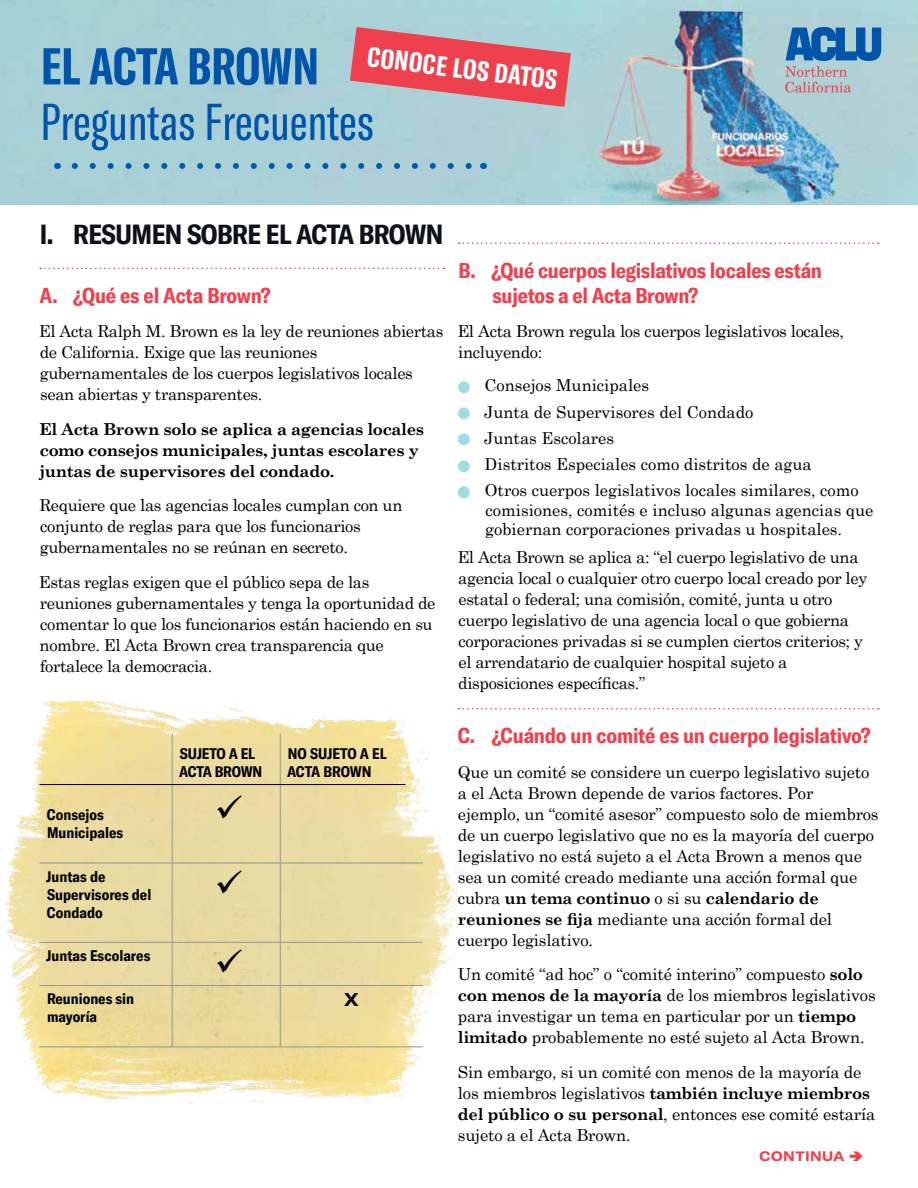
<style>
.page{position:relative;width:918px;height:1188px;background:#fff}
.page>*{position:absolute;margin:0;border:0;box-sizing:border-box;transform-origin:0 0}
.t1{font:extra-condensed 51px "GT America";color:#05a}
.t2{font:700 extra-condensed 51px "GT America";letter-spacing:-.005em;color:#05a}
.t3{font:700 condensed 27px "GT America";letter-spacing:-.02em;color:#0e101a}
.t4{font:700 extra-condensed 27px "GT America";color:#fff}
.t5{font:700 condensed 21px/25.2px "GT America";letter-spacing:-.015em;color:#ef404e}
.t6{font:700 expanded 18px "GT America";color:#000}
.t7{font:16.5px/21px "Century Schoolbook";letter-spacing:-.02em;color:#000}
.t8{font:16.5px/19.5px "Century Schoolbook";color:#000}
.t9{font:700 16.5px/21px "Century Schoolbook";letter-spacing:-.02em;color:#000}
.t10{font:700 condensed 15px/18px "GT America";color:#000}
.t11{font:700 condensed 15px/18px "GT America";letter-spacing:-.02em;color:#000}
.t12{font:700 expanded 13.5px "GT America";letter-spacing:.03em;color:#ef404e}
.s1{color:#a3dbe3}
.s2{font-weight:700}
</style>
<div class="page">
<img style="left:5px;top:701px;width:459px;height:402px">
<img style="left:0;top:0;width:918px;height:204px">
<svg style="left:459px;top:242px;width:420px;height:2px"></svg>
<svg style="left:785px;top:27px;width:96px;height:66px;background:#759cbe"></svg>
<svg style="left:350px;top:27px;width:221px;height:80px;background:#d8717c"></svg>
<svg style="left:40px;top:268px;width:405px;height:1px"></svg>
<hr style="left:172px;top:784px;width:1px;height:79px;background:#939598">
<hr style="left:280px;top:784px;width:1px;height:79px;background:#939598">
<hr style="left:39px;top:863px;width:133px;height:1px;background:#939598">
<hr style="left:172px;top:863px;width:108px;height:1px;background:#939598">
<hr style="left:172px;top:863px;width:1px;height:79px;background:#939598">
<hr style="left:280px;top:863px;width:143px;height:1px;background:#939598">
<hr style="left:280px;top:863px;width:1px;height:79px;background:#939598">
<hr style="left:39px;top:942px;width:133px;height:1px;background:#939598">
<hr style="left:172px;top:942px;width:108px;height:1px;background:#939598">
<hr style="left:172px;top:943px;width:1px;height:42px;background:#939598">
<hr style="left:280px;top:942px;width:143px;height:1px;background:#939598">
<hr style="left:280px;top:943px;width:1px;height:42px;background:#939598">
<hr style="left:39px;top:985px;width:133px;height:1px;background:#939598">
<hr style="left:172px;top:985px;width:108px;height:1px;background:#939598">
<hr style="left:172px;top:986px;width:1px;height:61px;background:#939598">
<hr style="left:280px;top:985px;width:143px;height:1px;background:#939598">
<hr style="left:280px;top:986px;width:1px;height:61px;background:#939598">
<hr style="left:39px;top:1047px;width:133px;height:1px;background:#939598">
<hr style="left:172px;top:1047px;width:108px;height:1px;background:#939598">
<hr style="left:280px;top:1047px;width:143px;height:1px;background:#939598">
<hr style="left:172px;top:734px;width:1px;height:50px;background:#939598">
<hr style="left:280px;top:734px;width:1px;height:50px;background:#939598">
<hr style="left:39px;top:784px;width:367px;height:1px;background:#000">
<svg style="left:75px;top:163px;width:399px;height:6px;background:#7eb1cb"></svg>
<svg style="left:459px;top:708px;width:420px;height:1px"></svg>
<svg style="left:218px;top:795px;width:24px;height:23px"></svg>
<svg style="left:218px;top:870px;width:24px;height:23px"></svg>
<svg style="left:218px;top:949px;width:24px;height:23px"></svg>
<h2 class="t4" style="left:370px;top:40px;width:192px;rotate:7deg">CONOCE LOS DATOS</h2>
<h1 class="t2" style="left:41px;top:36px;width:280px">EL ACTA BROWN</h1>
<h1 class="t1" style="left:40px;top:92px;width:335px">Preguntas Frecuentes</h1>
<h2 class="t3" style="left:40px;top:218px;width:405px">I. RESUMEN SOBRE EL ACTA BROWN</h2>
<p class="t5" style="left:39px;top:283px;width:233px">A. ¿Qué es el Acta Brown?</p>
<p class="t7" style="left:39px;top:321px;width:406px">El Acta Ralph M. Brown es la ley de reuniones abiertas de California. Exige que las reuniones gubernamentales de los cuerpos legislativos locales sean abiertas y transparentes.</p>
<p class="t9" style="left:39px;top:418px;width:386px">El Acta Brown solo se aplica a agencias locales como consejos municipales, juntas escolares y juntas de supervisores del condado.</p>
<p class="t7" style="left:39px;top:495px;width:365px">Requiere que las agencias locales cumplan con un conjunto de reglas para que los funcionarios gubernamentales no se reúnan en secreto.</p>
<p class="t7" style="left:39px;top:571px;width:398px">Estas reglas exigen que el público sepa de las reuniones gubernamentales y tenga la oportunidad de comentar lo que los funcionarios están haciendo en su nombre. El Acta Brown crea transparencia que fortalece la democracia.</p>
<p class="t11" style="left:179px;top:745px;width:85px">SUJETO A EL<br>ACTA BROWN</p>
<p class="t10" style="left:287px;top:745px;width:101px">NO SUJETO A EL<br>ACTA BROWN</p>
<p class="t10" style="left:47px;top:806px;width:78px">Consejos<br>Municipales</p>
<p class="t10" style="left:46px;top:867px;width:107px">Juntas de<br>Supervisores del<br>Condado</p>
<p class="t10" style="left:46px;top:946px;width:106px">Juntas Escolares</p>
<p class="t10" style="left:47px;top:990px;width:88px">Reuniones sin mayoría</p>
<p class="t6" style="left:344px;top:989px;width:16px">X</p>
<p class="t5" style="left:493px;top:258px;width:331px;text-indent:-34px">B. ¿Qué cuerpos legislativos locales están sujetos a el Acta Brown?</p>
<p class="t7" style="left:457px;top:321px;width:388px">El Acta Brown regula los cuerpos legislativos locales, incluyendo:</p>
<p class="t8" style="left:458px;top:375px;width:193px"><span class="s1">●</span> Consejos Municipales</p>
<p class="t8" style="left:458px;top:402px;width:297px"><span class="s1">●</span> Junta de Supervisores del Condado</p>
<p class="t8" style="left:458px;top:428px;width:158px"><span class="s1">●</span> Juntas Escolares</p>
<p class="t8" style="left:458px;top:454px;width:356px"><span class="s1">●</span> Distritos Especiales como distritos de agua</p>
<p class="t8" style="left:485px;top:480px;width:390px;text-indent:-28px"><span class="s1">●</span> Otros cuerpos legislativos locales similares, como comisiones, comités e incluso algunas agencias que gobiernan corporaciones privadas u hospitales.</p>
<p class="t7" style="left:457px;top:546px;width:411px">El Acta Brown se aplica a: “el cuerpo legislativo de una agencia local o cualquier otro cuerpo local creado por ley estatal o federal; una comisión, comité, junta u otro cuerpo legislativo de una agencia local o que gobierna corporaciones privadas si se cumplen ciertos criterios; y el arrendatario de cualquier hospital sujeto a disposiciones específicas.”</p>
<p class="t5" style="left:458px;top:723px;width:414px">C. ¿Cuándo un comité es un cuerpo legislativo?</p>
<p class="t7" style="left:458px;top:761px;width:422px">Que un comité se considere un cuerpo legislativo sujeto a el Acta Brown depende de varios factores. Por ejemplo, un “comité asesor” compuesto solo de miembros de un cuerpo legislativo que no es la mayoría del cuerpo legislativo no está sujeto a el Acta Brown a menos que sea un comité creado mediante una acción formal que cubra <span class="s2">un tema continuo</span> o si su <span class="s2">calendario de reuniones se fija</span> mediante una acción formal del cuerpo legislativo.</p>
<p class="t7" style="left:458px;top:963px;width:419px">Un comité “ad hoc” o “comité interino” compuesto <span class="s2">solo con menos de la mayoría</span> de los miembros legislativos para investigar un tema en particular por un <span class="s2">tiempo limitado</span> probablemente no esté sujeto al Acta Brown.</p>
<p class="t7" style="left:458px;top:1061px;width:419px">Sin embargo, si un comité con menos de la mayoría de los miembros legislativos <span class="s2">también incluye miembros del público o su personal</span>, entonces ese comité estaría sujeto a el Acta Brown.</p>
<p class="t12" style="left:760px;top:1148px;width:86px">CONTINUA</p>
</div>
